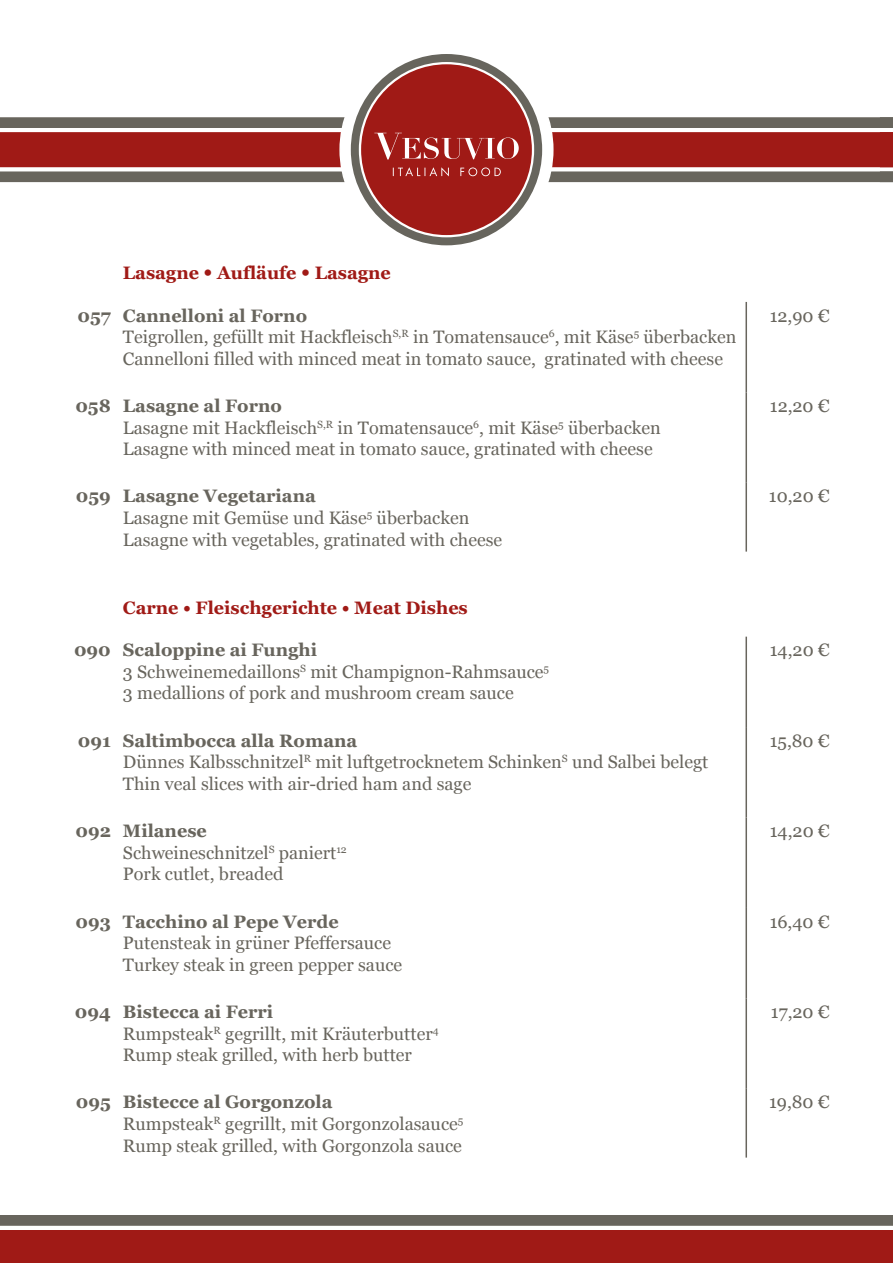
<style>
.page{position:relative;width:893px;height:1263px;background:#fff}
.page>*{position:absolute;margin:0;border:0;box-sizing:border-box;transform-origin:0 0}
.t1{font:18px/21.6px "Vani";color:#68655d}
.t2{font:700 18px "Vani";color:#a01a16}
.t3{font:700 18px "Vani";color:#68655d}
.s1{font-family:"Avenir Next LT Pro";font-weight:400}
.s2{font-weight:700}
</style>
<div class="page">
<svg style="left:0;top:1215px;width:893px;height:48px;background:#9b3e3a"></svg>
<hr style="left:745px;top:302px;width:2px;height:90px;background:#68655d">
<hr style="left:745px;top:392px;width:2px;height:91px;background:#68655d">
<hr style="left:745px;top:483px;width:2px;height:69px;background:#68655d">
<hr style="left:745px;top:637px;width:2px;height:90px;background:#68655d">
<hr style="left:745px;top:727px;width:2px;height:90px;background:#68655d">
<hr style="left:745px;top:817px;width:2px;height:91px;background:#68655d">
<hr style="left:745px;top:908px;width:2px;height:90px;background:#68655d">
<hr style="left:745px;top:998px;width:2px;height:91px;background:#68655d">
<hr style="left:745px;top:1089px;width:2px;height:68px;background:#68655d">
<svg style="left:0;top:117px;width:345px;height:65px;background:#9a514c"></svg>
<div style="left:340px;top:43px;width:213px;height:213px;background:#fff;border-radius:50%"></div>
<svg style="left:351px;top:54px;width:191px;height:191px;background:#7a7871"></svg>
<div style="left:360px;top:63px;width:173px;height:173px;background:#a01a16;border-radius:50%"></div>
<svg style="left:374px;top:133px;width:145px;height:27px"></svg>
<svg style="left:393px;top:167px;width:108px;height:9px"></svg>
<svg style="left:548px;top:117px;width:345px;height:65px;background:#9b534f"></svg>
<p class="t2" style="left:123px;top:262px;width:269px">Lasagne <span class="s1">•</span> Aufläufe <span class="s1">•</span> Lasagne</p>
<p class="t1" style="left:123px;top:304px;width:615px;text-indent:-45px"><span class="s2">057 Cannelloni al Forno<br></span>Teigrollen, gefüllt mit Hackfleisch<sup>S,R</sup> in Tomatensauce<sup>6</sup>, mit Käse<sup>5</sup> überbacken<br>Cannelloni filled with minced meat in tomato sauce, gratinated with cheese</p>
<p class="t1" style="left:770px;top:304px;width:61px">12,90 €</p>
<p class="t1" style="left:123px;top:395px;width:539px;text-indent:-48px"><span class="s2">058 Lasagne al Forno<br></span>Lasagne mit Hackfleisch<sup>S,R</sup> in Tomatensauce<sup>6</sup>, mit Käse<sup>5</sup> überbacken<br>Lasagne with minced meat in tomato sauce, gratinated with cheese</p>
<p class="t1" style="left:770px;top:395px;width:61px">12,20 €</p>
<p class="t1" style="left:123px;top:485px;width:381px;text-indent:-47px"><span class="s2">059 Lasagne Vegetariana<br></span>Lasagne mit Gemüse und Käse<sup>5</sup> überbacken<br>Lasagne with vegetables, gratinated with cheese</p>
<p class="t1" style="left:769px;top:485px;width:62px">10,20 €</p>
<p class="t2" style="left:123px;top:597px;width:346px">Carne • Fleischgerichte • Meat Dishes</p>
<p class="t1" style="left:123px;top:639px;width:428px;text-indent:-49px"><span class="s2">090 Scaloppine ai Funghi<br></span>3 Schweinemedaillons<sup>S</sup> mit Champignon-Rahmsauce<sup>5<br></sup>3 medallions of pork and mushroom cream sauce</p>
<p class="t1" style="left:770px;top:639px;width:61px">14,20 €</p>
<p class="t1" style="left:123px;top:730px;width:587px;text-indent:-45px"><span class="s2">091 Saltimbocca alla Romana<br></span>Dünnes Kalbsschnitzel<sup>R</sup> mit luftgetrocknetem Schinken<sup>S</sup> und Salbei belegt<br>Thin veal slices with air-dried ham and sage</p>
<p class="t1" style="left:770px;top:730px;width:61px">15,80 €</p>
<p class="t1" style="left:123px;top:820px;width:225px;text-indent:-48px"><span class="s2">092 Milanese<br></span>Schweineschnitzel<sup>S</sup> paniert<sup>12<br></sup>Pork cutlet, breaded</p>
<p class="t1" style="left:770px;top:820px;width:61px">14,20 €</p>
<p class="t3" style="left:75px;top:911px;width:265px">093 Tacchino al Pepe Verde</p>
<p class="t1" style="left:123px;top:932px;width:281px">Putensteak in grüner Pfeffersauce<br>Turkey steak in green pepper sauce</p>
<p class="t1" style="left:770px;top:910px;width:61px">16,40 €</p>
<p class="t1" style="left:123px;top:1001px;width:317px;text-indent:-48px"><span class="s2">094 Bistecca ai Ferri<br></span>Rumpsteak<sup>R</sup> gegrillt, mit Kräuterbutter<sup>4<br></sup>Rump steak grilled, with herb butter</p>
<p class="t1" style="left:771px;top:1001px;width:60px">17,20 €</p>
<p class="t1" style="left:123px;top:1091px;width:342px;text-indent:-47px"><span class="s2">095 Bistecce al Gorgonzola<br></span>Rumpsteak<sup>R</sup> gegrillt, mit Gorgonzolasauce<sup>5<br></sup>Rump steak grilled, with Gorgonzola sauce</p>
<p class="t1" style="left:769px;top:1091px;width:62px">19,80 €</p>
</div>
